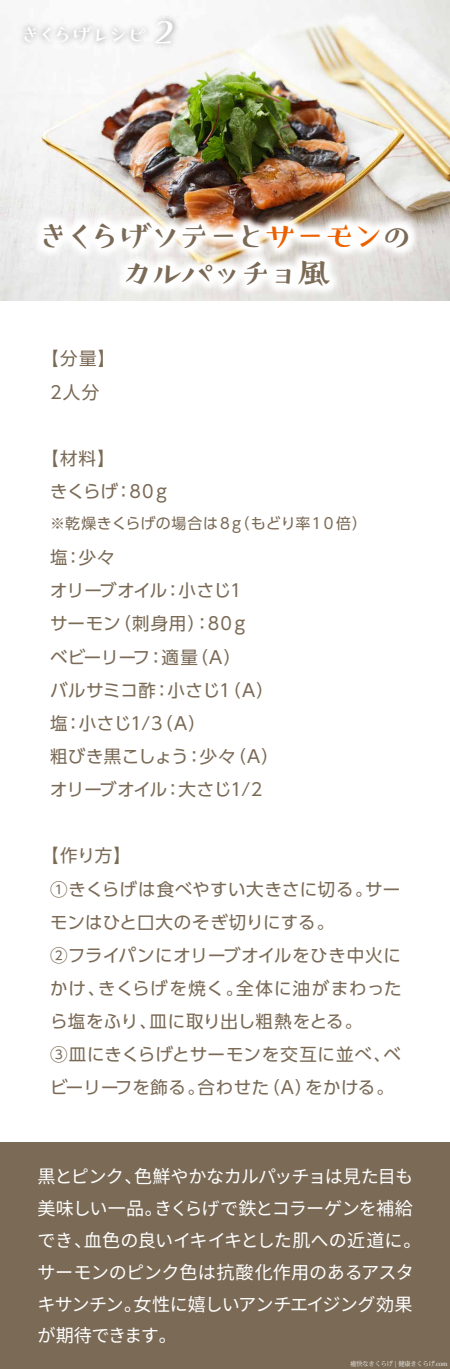
<style>
.page{position:relative;width:450px;height:1369px;background:#fff}
.page>*{position:absolute;margin:0;border:0;box-sizing:border-box;transform-origin:0 0}
.t1{font:36.25px/37.5px "Tsubame Std R";letter-spacing:-.2em;color:#7a6a56;text-align:center}
.t2{font:22.5px "Tsubame Std R";letter-spacing:-.205em;color:#fff}
.t3{font:18.12px/31.9px "Noto Sans CJ Kjp";letter-spacing:-.03em;color:#fff}
.t4{font:17.5px/33.1px "UD Shin Go Pro";letter-spacing:.015em;color:#7a6a56}
.t5{font:17.5px/33.1px "UD Shin Go Pro";letter-spacing:-.01em;color:#7a6a56}
.t6{font:15px "UD Shin Go Pro";letter-spacing:-.005em;color:#7a6a56}
.t7{font:6.25px "Koz Min Pr 6 N";letter-spacing:-.025em;color:#fff}
.s1{font-size:37.5px}
.s2{color:#eb6100}
</style>
<div class="page">
<img style="left:0;top:0;width:450px;height:300px">
<img style="left:27px;top:208px;width:396px;height:92px">
<div style="left:0;top:1142px;width:450px;height:227px;background:#7a6a56"></div>
<img style="left:9px;top:2px;width:174px;height:63px">
<p class="t2" style="left:19px;top:18px;width:156px">きくらげレシピ <span class="s1">2</span></p>
<h1 class="t1" style="left:35px;top:213px;width:382px">きくらげソテーと<span class="s2">サーモン</span>のカルパッチョ風</h1>
<p class="t4" style="left:41px;top:342px;width:76px;text-align:center">【分量】<br>2人分</p>
<p class="t5" style="left:50px;top:441px;width:122px;text-indent:-9px">【材料】<br>きくらげ：80ｇ</p>
<p class="t6" style="left:50px;top:511px;width:319px">※乾燥きくらげの場合は８g（もどり率１０倍）</p>
<p class="t4" style="left:50px;top:540px;width:231px">塩：少々<br>オリーブオイル：小さじ1<br>サーモン（刺身用）：80ｇ<br>ベビーリーフ：適量（A）<br>バルサミコ酢：小さじ1（A）塩：小さじ1/3（A）<br>粗びき黒こしょう：少々（A）オリーブオイル：大さじ1/2</p>
<p class="t4" style="left:50px;top:839px;width:353px;text-indent:-9px">【作り方】<br>①きくらげは食べやすい大きさに切る。サーモンはひと口大のそぎ切りにする。<br>②フライパンにオリーブオイルをひき中火にかけ、きくらげを焼く。全体に油がまわったら塩をふり、皿に取り出し粗熱をとる。<br>③皿にきくらげとサーモンを交互に並べ、ベビーリーフを飾る。合わせた（A）をかける。</p>
<p class="t3" style="left:38px;top:1161px;width:386px">黒とピンク、色鮮やかなカルパッチョは見た目も美味しい一品。きくらげで鉄とコラーゲンを補給でき、血色の良いイキイキとした肌への近道に。サーモンのピンク色は抗酸化作用のあるアスタキサンチン。女性に嬉しいアンチエイジング効果が期待できます。</p>
<p class="t7" style="left:350px;top:1360px;width:99px">癒快なきくらげ | 健康きくらげ.com</p>
</div>
